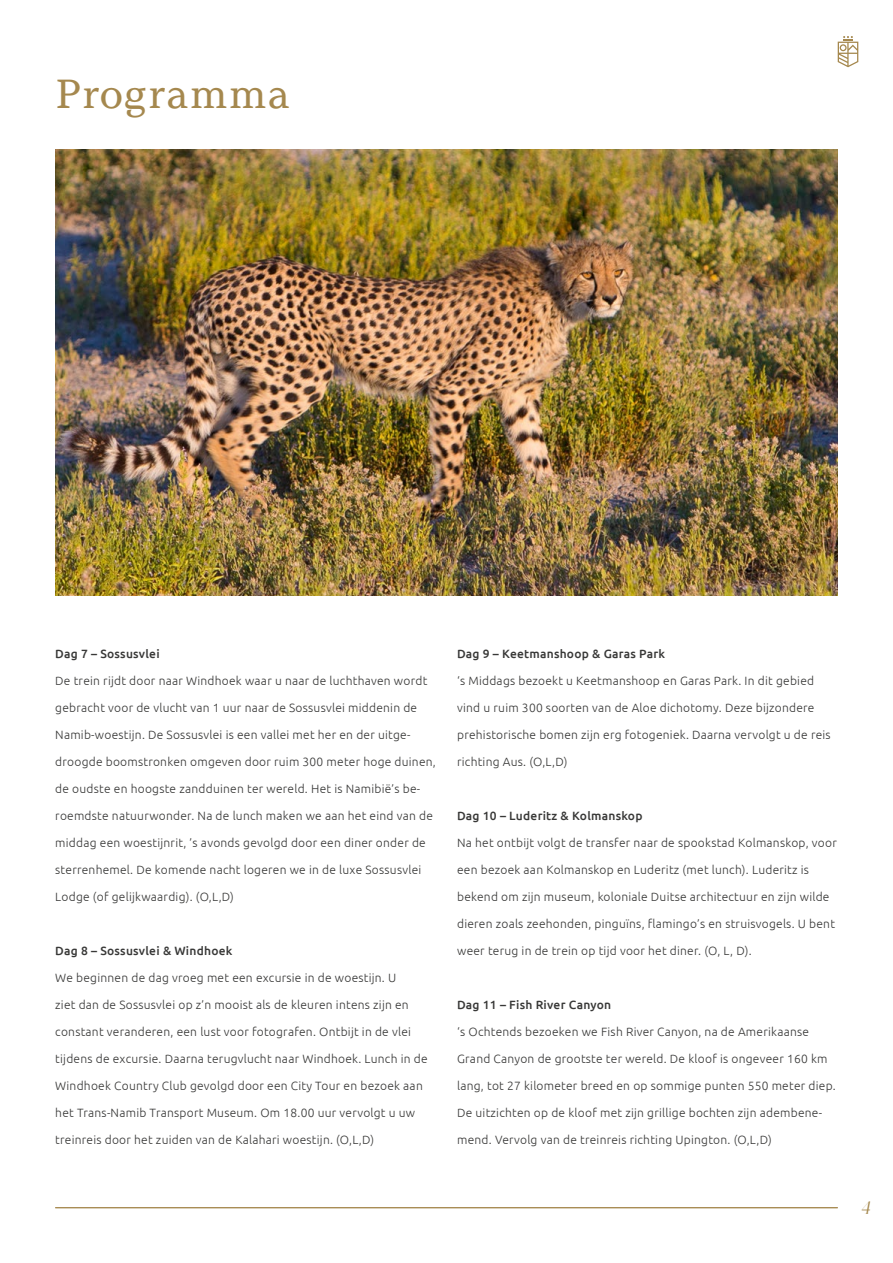
<style>
.page{position:relative;width:893px;height:1263px;background:#fff}
.page>*{position:absolute;margin:0;border:0;box-sizing:border-box;transform-origin:0 0}
.t1{font:40.5px "Argesta Text";color:#a5884e}
.t2{font:italic 18px "Argesta Hairline";color:#a5884e}
.t3{font:300 12px "Ubuntu";letter-spacing:.02em;color:#383837}
.t4{font:500 12px "Ubuntu";letter-spacing:.02em;color:#383837}
</style>
<div class="page">
<hr style="left:55px;top:1207px;width:783px;height:1px;background:#a5884e">
<svg style="left:838px;top:36px;width:20px;height:31px"></svg>
<img style="left:55px;top:150px;width:783px;height:445px">
<h1 class="t1" style="left:55px;top:69px;width:237px">Programma</h1>
<p class="t4" style="left:55px;top:646px;width:106px">Dag 7 – Sossusvlei</p>
<p class="t3" style="left:55px;top:674px;width:374px">De trein rijdt door naar Windhoek waar u naar de luchthaven wordt</p>
<p class="t3" style="left:55px;top:701px;width:363px">gebracht voor de vlucht van 1 uur naar de Sossusvlei middenin de</p>
<p class="t3" style="left:55px;top:728px;width:357px">Namib-woestijn. De Sossusvlei is een vallei met her en der uitge-</p>
<p class="t3" style="left:55px;top:755px;width:382px">droogde boomstronken omgeven door ruim 300 meter hoge duinen,</p>
<p class="t3" style="left:55px;top:782px;width:367px">de oudste en hoogste zandduinen ter wereld. Het is Namibië’s be-</p>
<p class="t3" style="left:55px;top:809px;width:379px">roemdste natuurwonder. Na de lunch maken we aan het eind van de</p>
<p class="t3" style="left:55px;top:836px;width:372px">middag een woestijnrit, ’s avonds gevolgd door een diner onder de</p>
<p class="t3" style="left:55px;top:863px;width:368px">sterrenhemel. De komende nacht logeren we in de luxe Sossusvlei</p>
<p class="t3" style="left:55px;top:890px;width:180px">Lodge (of gelijkwaardig). (O,L,D)</p>
<p class="t4" style="left:55px;top:943px;width:179px">Dag 8 – Sossusvlei &amp; Windhoek</p>
<p class="t3" style="left:55px;top:971px;width:343px">We beginnen de dag vroeg met een excursie in de woestijn. U</p>
<p class="t3" style="left:55px;top:998px;width:355px">ziet dan de Sossusvlei op z’n mooist als de kleuren intens zijn en</p>
<p class="t3" style="left:55px;top:1025px;width:357px">constant veranderen, een lust voor fotografen. Ontbijt in de vlei</p>
<p class="t3" style="left:55px;top:1052px;width:374px">tijdens de excursie. Daarna terugvlucht naar Windhoek. Lunch in de</p>
<p class="t3" style="left:55px;top:1079px;width:369px">Windhoek Country Club gevolgd door een City Tour en bezoek aan</p>
<p class="t3" style="left:55px;top:1106px;width:361px">het Trans-Namib Transport Museum. Om 18.00 uur vervolgt u uw</p>
<p class="t3" style="left:55px;top:1133px;width:320px">treinreis door het zuiden van de Kalahari woestijn. (O,L,D)</p>
<p class="t4" style="left:457px;top:646px;width:209px">Dag 9 – Keetmanshoop &amp; Garas Park</p>
<p class="t3" style="left:457px;top:674px;width:359px">‘s Middags bezoekt u Keetmanshoop en Garas Park. In dit gebied</p>
<p class="t3" style="left:457px;top:701px;width:359px">vind u ruim 300 soorten van de Aloe dichotomy. Deze bijzondere</p>
<p class="t3" style="left:457px;top:728px;width:375px">prehistorische bomen zijn erg fotogeniek. Daarna vervolgt u de reis</p>
<p class="t3" style="left:457px;top:755px;width:112px">richting Aus. (O,L,D)</p>
<p class="t4" style="left:457px;top:808px;width:187px">Dag 10 – Luderitz &amp; Kolmanskop</p>
<p class="t3" style="left:457px;top:836px;width:381px">Na het ontbijt volgt de transfer naar de spookstad Kolmanskop, voor</p>
<p class="t3" style="left:457px;top:863px;width:353px">een bezoek aan Kolmanskop en Luderitz (met lunch). Luderitz is</p>
<p class="t3" style="left:457px;top:890px;width:374px">bekend om zijn museum, koloniale Duitse architectuur en zijn wilde</p>
<p class="t3" style="left:457px;top:917px;width:379px">dieren zoals zeehonden, pinguïns, flamingo’s en struisvogels. U bent</p>
<p class="t3" style="left:457px;top:944px;width:296px">weer terug in de trein op tijd voor het diner. (O, L, D).</p>
<p class="t4" style="left:457px;top:997px;width:156px">Dag 11 – Fish River Canyon</p>
<p class="t3" style="left:457px;top:1025px;width:353px">‘s Ochtends bezoeken we Fish River Canyon, na de Amerikaanse</p>
<p class="t3" style="left:457px;top:1052px;width:372px">Grand Canyon de grootste ter wereld. De kloof is ongeveer 160 km</p>
<p class="t3" style="left:457px;top:1079px;width:380px">lang, tot 27 kilometer breed en op sommige punten 550 meter diep.</p>
<p class="t3" style="left:457px;top:1106px;width:366px">De uitzichten op de kloof met zijn grillige bochten zijn adembene-</p>
<p class="t3" style="left:457px;top:1133px;width:316px">mend. Vervolg van de treinreis richting Upington. (O,L,D)</p>
<h2 class="t2" style="left:861px;top:1197px;width:11px">4</h2>
</div>
